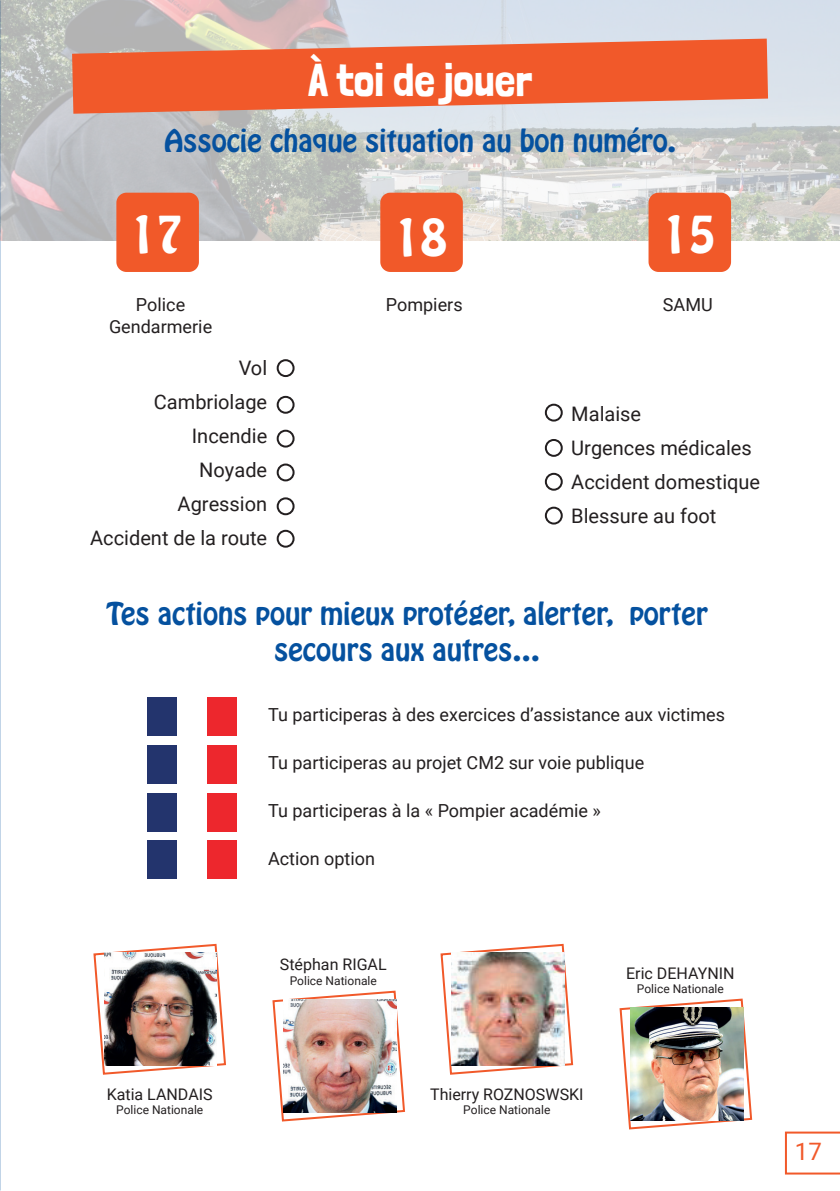
<style>
.page{position:relative;width:840px;height:1191px;background:#fff}
.page>*{position:absolute;margin:0;border:0;box-sizing:border-box;transform-origin:0 0}
.t1{font:46px "Londrina Solid";color:#fff}
.t2{font:46px "Hobo Std";color:#fff}
.t3{font:27.6px/36px "Hobo Std";color:#05519f;text-align:center}
.t4{font:24px "Roboto";color:#f1592a}
.t5{font:20px/34px "Roboto";color:#231f20;text-align:right}
.t6{font:18px/21.6px "Roboto";color:#231f20;text-align:center}
.t7{font:16px "Roboto";color:#231f20}
.t8{font:12px "Roboto";color:#231f20}
</style>
<div class="page">
<img style="left:0;top:0;width:839px;height:240px">
<div style="left:206px;top:697px;width:30px;height:39px;background:#ed272d"></div>
<div style="left:147px;top:697px;width:30px;height:39px;background:#23346d"></div>
<div style="left:206px;top:745px;width:30px;height:39px;background:#ed272d"></div>
<div style="left:147px;top:745px;width:30px;height:39px;background:#23346d"></div>
<div style="left:206px;top:793px;width:30px;height:38px;background:#ed272d"></div>
<div style="left:147px;top:793px;width:30px;height:38px;background:#23346d"></div>
<div style="left:206px;top:840px;width:30px;height:39px;background:#ed272d"></div>
<div style="left:147px;top:840px;width:30px;height:39px;background:#23346d"></div>
<div style="left:276px;top:359px;width:18px;height:18px;border:2px solid #231f20;border-radius:50%"></div>
<div style="left:276px;top:396px;width:18px;height:18px;border:2px solid #231f20;border-radius:50%"></div>
<div style="left:276px;top:430px;width:18px;height:17px;border:2px solid #231f20;border-radius:50%"></div>
<div style="left:276px;top:463px;width:18px;height:18px;border:2px solid #231f20;border-radius:50%"></div>
<div style="left:276px;top:497px;width:18px;height:18px;border:2px solid #231f20;border-radius:50%"></div>
<div style="left:276px;top:530px;width:18px;height:17px;border:2px solid #231f20;border-radius:50%"></div>
<div style="left:544px;top:404px;width:18px;height:17px;border:2px solid #231f20;border-radius:50%"></div>
<div style="left:544px;top:439px;width:18px;height:18px;border:2px solid #231f20;border-radius:50%"></div>
<div style="left:544px;top:473px;width:18px;height:18px;border:2px solid #231f20;border-radius:50%"></div>
<div style="left:544px;top:506px;width:18px;height:18px;border:2px solid #231f20;border-radius:50%"></div>
<div style="left:653px;top:198px;width:72px;height:69px;background:#f15929;border-radius:5px"></div>
<div style="left:648px;top:193px;width:82px;height:79px;border:10px solid #f15929;border-radius:5px"></div>
<div style="left:121px;top:198px;width:73px;height:69px;background:#f15929;border-radius:5px"></div>
<div style="left:116px;top:193px;width:83px;height:79px;border:10px solid #f15929;border-radius:5px"></div>
<div style="left:385px;top:198px;width:72px;height:69px;background:#f15929;border-radius:5px"></div>
<div style="left:380px;top:193px;width:82px;height:79px;border:10px solid #f15929;border-radius:5px"></div>
<svg style="left:72px;top:39px;width:695px;height:75px;background:#eb724d"></svg>
<svg style="left:440px;top:943px;width:134px;height:132px"></svg>
<img style="left:451px;top:952px;width:113px;height:113px">
<svg style="left:93px;top:943px;width:133px;height:132px"></svg>
<img style="left:105px;top:952px;width:112px;height:113px">
<svg style="left:619px;top:998px;width:133px;height:132px"></svg>
<img style="left:630px;top:1007px;width:113px;height:113px">
<svg style="left:272px;top:990px;width:133px;height:132px"></svg>
<img style="left:284px;top:999px;width:112px;height:113px">
<svg style="left:784px;top:1131px;width:55px;height:43px"></svg>
<h1 class="t1" style="left:308px;top:53px;width:225px">À toi de jouer</h1>
<h2 class="t3" style="left:164px;top:123px;width:513px">Associe chaque situation au bon numéro.</h2>
<h1 class="t2" style="left:130px;top:202px;width:55px">17</h1>
<h1 class="t2" style="left:393px;top:205px;width:55px">18</h1>
<h1 class="t2" style="left:661px;top:202px;width:55px">15</h1>
<p class="t6" style="left:109px;top:293px;width:105px">Police<br>Gendarmerie</p>
<p class="t6" style="left:385px;top:293px;width:78px">Pompiers</p>
<p class="t6" style="left:662px;top:293px;width:51px">SAMU</p>
<p class="t5" style="left:90px;top:350px;width:178px">Vol<br>Cambriolage<br>Incendie<br>Noyade<br>Agression<br>Accident de la route</p>
<p class="t5" style="left:571px;top:396px;width:190px;text-align:left">Malaise<br>Urgences médicales<br>Accident domestique<br>Blessure au foot</p>
<h2 class="t3" style="left:106px;top:596px;width:602px">Tes actions pour mieux protéger, alerter, porter secours aux autres…</h2>
<p class="t6" style="left:268px;top:703px;width:458px">Tu participeras à des exercices d’assistance aux victimes</p>
<p class="t6" style="left:268px;top:751px;width:377px">Tu participeras au projet CM2 sur voie publique</p>
<p class="t6" style="left:268px;top:799px;width:334px">Tu participeras à la « Pompier académie »</p>
<p class="t6" style="left:268px;top:847px;width:108px">Action option</p>
<p class="t7" style="left:280px;top:953px;width:108px">Stéphan RIGAL</p>
<p class="t8" style="left:289px;top:972px;width:88px">Police Nationale</p>
<p class="t7" style="left:625px;top:961px;width:110px">Eric DEHAYNIN</p>
<p class="t8" style="left:636px;top:980px;width:88px">Police Nationale</p>
<p class="t7" style="left:107px;top:1082px;width:107px">Katia LANDAIS</p>
<p class="t8" style="left:116px;top:1101px;width:88px">Police Nationale</p>
<p class="t7" style="left:430px;top:1082px;width:155px">Thierry ROZNOSWSKI</p>
<p class="t8" style="left:463px;top:1101px;width:88px">Police Nationale</p>
<h3 class="t4" style="left:794px;top:1134px;width:28px">17</h3>
</div>
